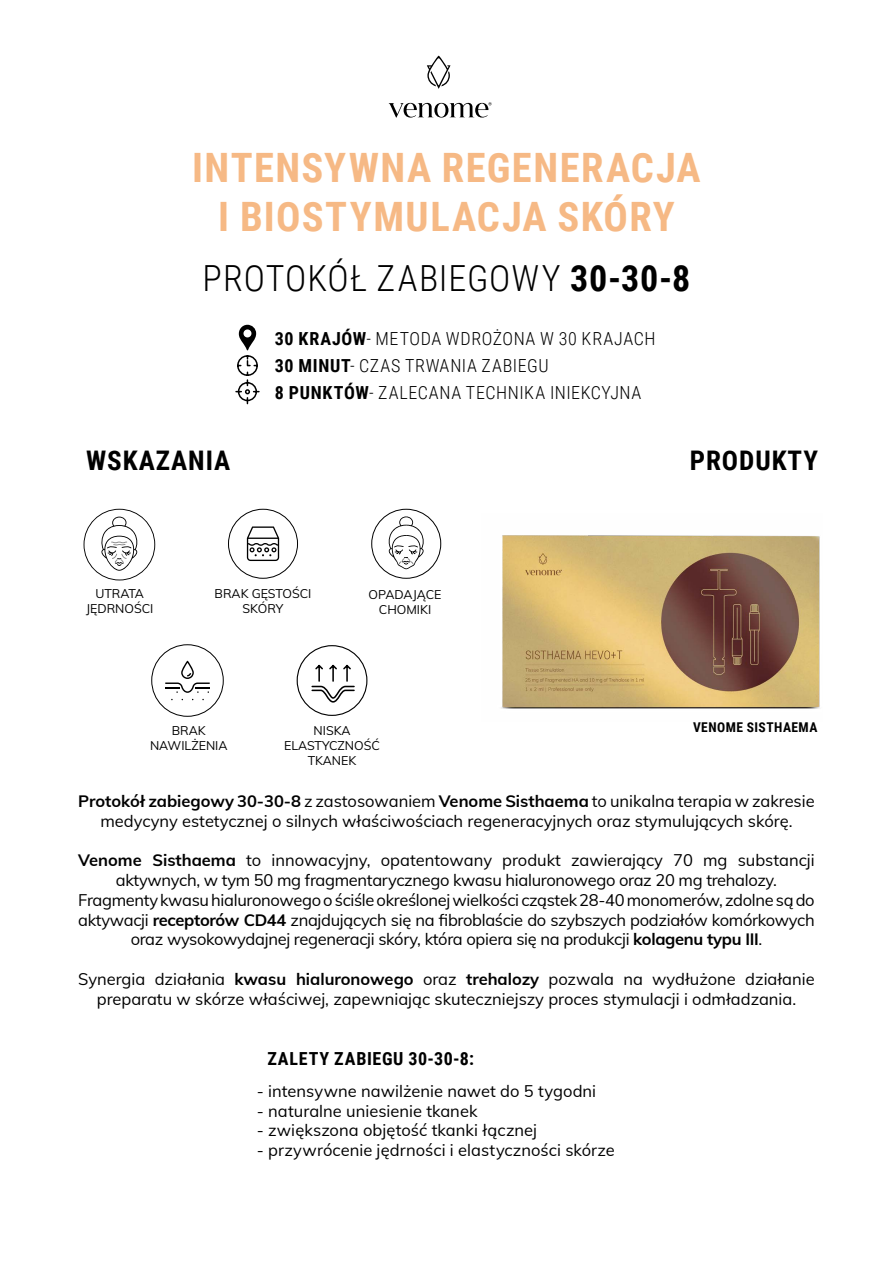
<style>
.page{position:relative;width:893px;height:1263px;background:#fff}
.page>*{position:absolute;margin:0;border:0;box-sizing:border-box;transform-origin:0 0}
.t1{font:700 40.5px/49.5px "Roboto Condensed";letter-spacing:.035em;color:#f6b985;text-align:center}
.t2{font:300 36px "Roboto Condensed";letter-spacing:.025em;color:#000}
.t3{font:700 27px "Roboto Condensed";letter-spacing:.035em;color:#000}
.t4{font:300 18px/27px "Roboto Condensed";letter-spacing:.03em;color:#000}
.t5{font:700 18px "Roboto Condensed";letter-spacing:.045em;color:#000}
.t6{font:16.5px/19.8px "Muli";color:#000;text-align:center}
.t7{font:16.5px/19.8px "Muli";letter-spacing:-.02em;color:#000;text-align:center}
.t8{font:700 13.5px "Roboto Condensed";letter-spacing:.035em;color:#000}
.t9{font:12.45px/14.9px "Muli";color:#000;text-align:center}
.s1{font-weight:700}
</style>
<div class="page">
<svg style="left:427px;top:56px;width:24px;height:33px"></svg>
<svg style="left:389px;top:102px;width:103px;height:16px"></svg>
<svg style="left:235px;top:325px;width:25px;height:80px"></svg>
<div style="left:228px;top:509px;width:70px;height:70px;border:1px solid #000;border-radius:50%"></div>
<svg style="left:247px;top:526px;width:32px;height:35px"></svg>
<div style="left:151px;top:644px;width:73px;height:73px;border:1px solid #000;border-radius:50%"></div>
<svg style="left:165px;top:661px;width:45px;height:32px"></svg>
<svg style="left:84px;top:509px;width:71px;height:71px"></svg>
<div style="left:297px;top:645px;width:70px;height:71px;border:1px solid #000;border-radius:50%"></div>
<div style="left:371px;top:509px;width:70px;height:70px;border:1px solid #000;border-radius:50%"></div>
<svg style="left:388px;top:516px;width:36px;height:53px"></svg>
<svg style="left:311px;top:664px;width:44px;height:39px"></svg>
<img style="left:501px;top:535px;width:319px;height:174px">
<h1 class="t1" style="left:192px;top:141px;width:510px">INTENSYWNA REGENERACJA<br>I BIOSTYMULACJA SKÓRY</h1>
<h2 class="t2" style="left:203px;top:253px;width:489px">PROTOKÓŁ ZABIEGOWY <span class="s1">30-30-8</span></h2>
<p class="t4" style="left:275px;top:325px;width:382px"><span class="s1">30 KRAJÓW</span>- METODA WDROŻONA W 30 KRAJACH<br><span class="s1">30 MINUT</span>- CZAS TRWANIA ZABIEGU<br><span class="s1">8 PUNKTÓW</span>- ZALECANA TECHNIKA INIEKCYJNA</p>
<h3 class="t3" style="left:86px;top:442px;width:146px">WSKAZANIA</h3>
<h3 class="t3" style="left:690px;top:442px;width:130px">PRODUKTY</h3>
<p class="t9" style="left:86px;top:586px;width:69px">UTRATA<br>JĘDRNOŚCI</p>
<p class="t9" style="left:215px;top:586px;width:98px">BRAK GĘSTOŚCI<br>SKÓRY</p>
<p class="t9" style="left:369px;top:586px;width:74px">OPADAJĄCE<br>CHOMIKI</p>
<p class="t9" style="left:150px;top:722px;width:79px">BRAK<br>NAWILŻENIA</p>
<p class="t9" style="left:284px;top:722px;width:97px">NISKA<br>ELASTYCZNOŚĆ<br>TKANEK</p>
<p class="t8" style="left:693px;top:718px;width:126px">VENOME SISTHAEMA</p>
<p class="t6" style="left:78px;top:790px;width:738px"><span class="s1">Protokół zabiegowy 30-30-8</span> z zastosowaniem <span class="s1">Venome Sisthaema</span> to unikalna terapia w zakresie medycyny estetycznej o silnych właściwościach regeneracyjnych oraz stymulujących skórę.</p>
<p class="t7" style="left:78px;top:850px;width:738px"><span class="s1">Venome Sisthaema</span> to innowacyjny, opatentowany produkt zawierający 70 mg substancji aktywnych, w tym 50 mg fragmentarycznego kwasu hialuronowego oraz 20 mg trehalozy.<br>Fragmenty kwasu hialuronowego o ściśle określonej wielkości cząstek 28-40 monomerów, zdolne są do aktywacji <span class="s1">receptorów CD44</span> znajdujących się na fibroblaście do szybszych podziałów komórkowych oraz wysokowydajnej regeneracji skóry, która opiera się na produkcji <span class="s1">kolagenu typu III</span>.</p>
<p class="t6" style="left:78px;top:968px;width:738px">Synergia działania <span class="s1">kwasu hialuronowego</span> oraz <span class="s1">trehalozy</span> pozwala na wydłużone działanie preparatu w skórze właściwej, zapewniając skuteczniejszy proces stymulacji i odmładzania.</p>
<p class="t5" style="left:267px;top:1046px;width:208px">ZALETY ZABIEGU 30-30-8:</p>
<p class="t6" style="left:257px;top:1080px;width:341px">- intensywne nawilżenie nawet do 5 tygodni</p>
<p class="t6" style="left:257px;top:1100px;width:222px">- naturalne uniesienie tkanek</p>
<p class="t6" style="left:257px;top:1120px;width:282px">- zwiększona objętość tkanki łącznej</p>
<p class="t6" style="left:257px;top:1139px;width:359px">- przywrócenie jędrności i elastyczności skórze</p>
</div>
